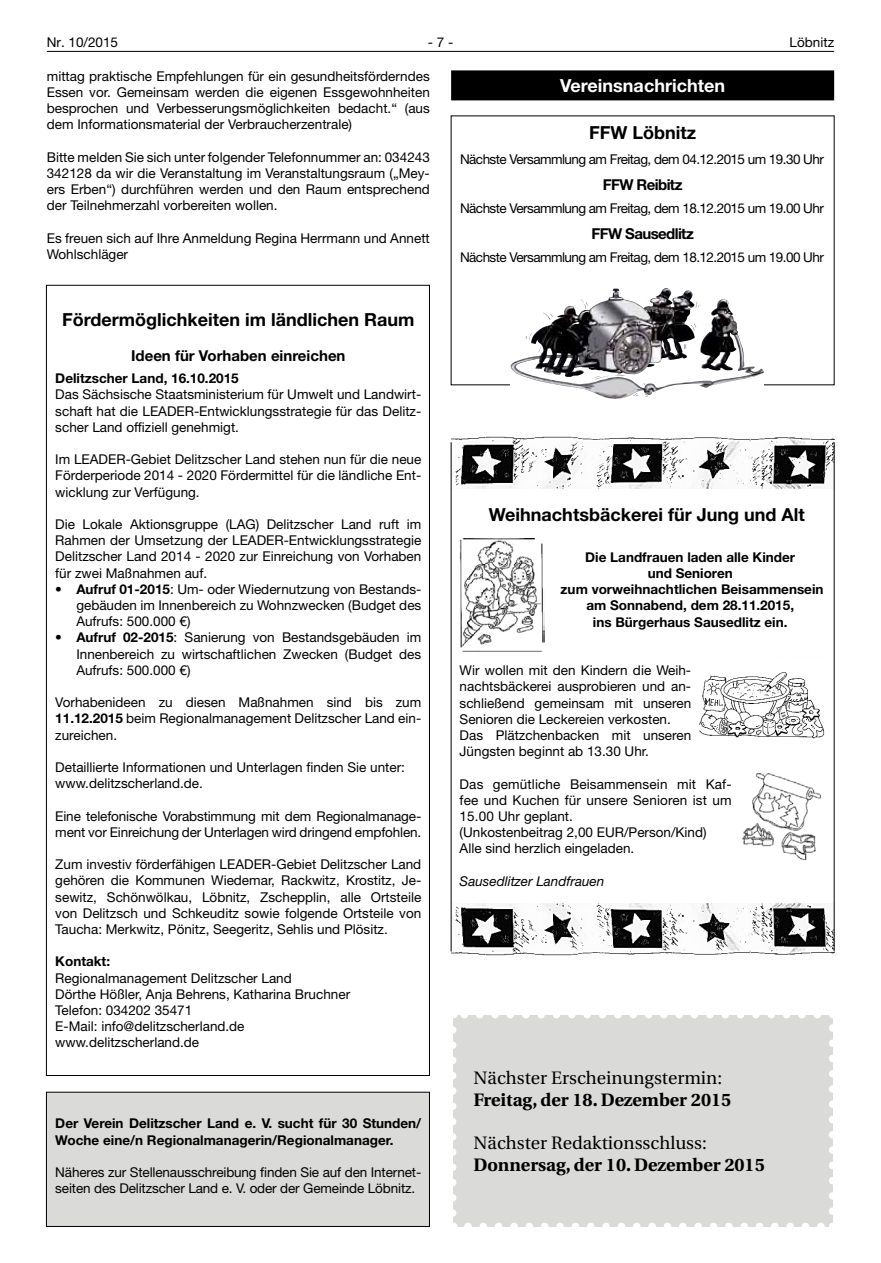
<style>
.page{position:relative;width:881px;height:1263px;background:#fff}
.page>*{position:absolute;margin:0;border:0;box-sizing:border-box;transform-origin:0 0}
.t1{font:700 18px "Helvetica Neue LT";color:#000}
.t2{font:700 18px "Utopia";color:#000}
.t3{font:18px "Utopia";color:#000}
.t4{font:700 18px "Helvetica Neue LT";color:#fff}
.t5{font:700 15px "Helvetica Neue LT";color:#000}
.t6{font:700 15px "Helvetica Neue LT";letter-spacing:-.04em;color:#000}
.t7{font:13.5px/16.2px "Helvetica Neue LT";color:#000;text-align:justify}
.t8{font:700 13.5px/16.2px "Helvetica Neue LT";color:#000}
.t9{font:13.5px "Helvetica Neue LT";letter-spacing:-.04em;color:#000}
.t10{font:italic 13.5px "Helvetica Neue LT";color:#000}
.s1{font-weight:700}
</style>
<div class="page">
<hr style="left:47px;top:51px;width:786px;height:1px;background:#000">
<div style="left:46px;top:1092px;width:383px;height:135px;background:#dadad9;border:1px solid #000"></div>
<div style="left:451px;top:70px;width:382px;height:30px;background:#000"></div>
<svg style="left:665px;top:288px;width:98px;height:100px"></svg>
<img style="left:510px;top:288px;width:155px;height:111px">
<img style="left:451px;top:436px;width:382px;height:53px">
<img style="left:459px;top:538px;width:85px;height:114px">
<img style="left:451px;top:903px;width:382px;height:53px">
<img style="left:699px;top:672px;width:126px;height:67px">
<img style="left:742px;top:773px;width:80px;height:88px">
<hr style="left:833px;top:442px;width:1px;height:509px;background:#000">
<hr style="left:450px;top:442px;width:1px;height:509px;background:#000">
<div style="left:452px;top:1015px;width:380px;height:211px;background:#dadad9"></div>
<svg style="left:468px;top:1222px;width:356px;height:5px"></svg>
<svg style="left:461px;top:1015px;width:356px;height:3px"></svg>
<svg style="left:452px;top:1030px;width:4px;height:196px"></svg>
<svg style="left:829px;top:1015px;width:4px;height:196px"></svg>
<p class="t7" style="left:47px;top:34px;width:73px">Nr. 10/2015</p>
<p class="t7" style="left:427px;top:34px;width:27px">- 7 -</p>
<p class="t7" style="left:789px;top:34px;width:46px">Löbnitz</p>
<p class="t7" style="left:47px;top:68px;width:384px">mittag praktische Empfehlungen für ein gesundheitsförderndes Essen vor. Gemeinsam werden die eigenen Essgewohnheiten besprochen und Verbesserungsmöglichkeiten bedacht.“ (aus dem Informationsmaterial der Verbraucherzentrale)</p>
<p class="t7" style="left:47px;top:149px;width:384px">Bitte melden Sie sich unter folgender Telefonnummer an: 034243<br>342128 da wir die Veranstaltung im Veranstaltungsraum („Mey&shy;ers Erben“) durchführen werden und den Raum entsprechend der Teilnehmerzahl vorbereiten wollen.</p>
<p class="t7" style="left:47px;top:230px;width:384px">Es freuen sich auf Ihre Anmeldung Regina Herrmann und Annett<br>Wohlschläger</p>
<h1 class="t4" style="left:560px;top:74px;width:166px">Vereinsnachrichten</h1>
<h1 class="t1" style="left:589px;top:121px;width:109px">FFW Löbnitz</h1>
<p class="t9" style="left:460px;top:151px;width:365px">Nächste Versammlung am Freitag, dem 04.12.2015 um 19.30 Uhr</p>
<p class="t6" style="left:602px;top:175px;width:81px">FFW Reibitz</p>
<p class="t9" style="left:460px;top:200px;width:365px">Nächste Versammlung am Freitag, dem 18.12.2015 um 19.00 Uhr</p>
<p class="t6" style="left:591px;top:224px;width:104px">FFW Sausedlitz</p>
<p class="t9" style="left:460px;top:249px;width:365px">Nächste Versammlung am Freitag, dem 18.12.2015 um 19.00 Uhr</p>
<h1 class="t1" style="left:62px;top:308px;width:354px">Fördermöglichkeiten im ländlichen Raum</h1>
<p class="t5" style="left:131px;top:346px;width:216px">Ideen für Vorhaben einreichen</p>
<p class="t8" style="left:55px;top:370px;width:185px">Delitzscher Land, 16.10.2015</p>
<p class="t7" style="left:55px;top:386px;width:367px">Das Sächsische Staatsministerium für Umwelt und Landwirt&shy;schaft hat die LEADER-Entwicklungsstrategie für das Delitz&shy;scher Land offiziell genehmigt.</p>
<p class="t7" style="left:55px;top:451px;width:367px">Im LEADER-Gebiet Delitzscher Land stehen nun für die neue Förderperiode 2014 - 2020 Fördermittel für die ländliche Ent&shy;wicklung zur Verfügung.</p>
<p class="t7" style="left:55px;top:516px;width:367px">Die Lokale Aktionsgruppe (LAG) Delitzscher Land ruft im Rahmen der Umsetzung der LEADER-Entwicklungsstrategie Delitzscher Land 2014 - 2020 zur Einreichung von Vorhaben für zwei Maßnahmen auf.</p>
<p class="t7" style="left:76px;top:581px;width:346px;text-indent:-21px">• <span class="s1">Aufruf 01-2015</span>: Um- oder Wiedernutzung von Bestands&shy;gebäuden im Innenbereich zu Wohnzwecken (Budget des Aufrufs: 500.000 €)</p>
<p class="t7" style="left:76px;top:629px;width:346px;text-indent:-21px">• <span class="s1">Aufruf 02-2015</span>: Sanierung von Bestandsgebäuden im Innenbereich zu wirtschaftlichen Zwecken (Budget des Aufrufs: 500.000 €)</p>
<p class="t7" style="left:55px;top:694px;width:367px">Vorhabenideen zu diesen Maßnahmen sind bis zum <span class="s1">11.12.2015</span> beim Regionalmanagement Delitzscher Land ein&shy;zureichen.</p>
<p class="t7" style="left:55px;top:759px;width:351px">Detaillierte Informationen und Unterlagen finden Sie unter: www.delitzscherland.de.</p>
<p class="t7" style="left:55px;top:807px;width:367px">Eine telefonische Vorabstimmung mit dem Regionalmanage&shy;ment vor Einreichung der Unterlagen wird dringend empfohlen.</p>
<p class="t7" style="left:55px;top:856px;width:367px">Zum investiv förderfähigen LEADER-Gebiet Delitzscher Land gehören die Kommunen Wiedemar, Rackwitz, Krostitz, Je&shy;sewitz, Schönwölkau, Löbnitz, Zschepplin, alle Ortsteile von Delitzsch und Schkeuditz sowie folgende Ortsteile von Taucha: Merkwitz, Pönitz, Seegeritz, Sehlis und Plösitz.</p>
<p class="t8" style="left:55px;top:953px;width:56px">Kontakt:</p>
<p class="t7" style="left:55px;top:969px;width:296px;text-align:left">Regionalmanagement Delitzscher Land<br>Dörthe Hößler, Anja Behrens, Katharina Bruchner Telefon: 034202 35471<br>E-Mail: info@delitzscherland.de www.delitzscherland.de</p>
<p class="t8" style="left:55px;top:1115px;width:367px">Der Verein Delitzscher Land e. V. sucht für 30 Stunden/<br>Woche eine/n Regionalmanagerin/Regionalmanager.</p>
<p class="t7" style="left:55px;top:1164px;width:367px">Näheres zur Stellenausschreibung finden Sie auf den Internet&shy;seiten des Delitzscher Land e. V. oder der Gemeinde Löbnitz.</p>
<h1 class="t1" style="left:488px;top:503px;width:317px">Weihnachtsbäckerei für Jung und Alt</h1>
<p class="t8" style="left:560px;top:548px;width:264px;text-align:center">Die Landfrauen laden alle Kinder<br>und Senioren<br>zum vorweihnachtlichen Beisammensein am Sonnabend, dem 28.11.2015,<br>ins Bürgerhaus Sausedlitz ein.</p>
<p class="t7" style="left:459px;top:662px;width:233px;text-align:left">Wir wollen mit den Kindern die Weih&shy;nachtsbäckerei ausprobieren und an&shy;schließend gemeinsam mit unseren Senioren die Leckereien verkosten.<br>Das Plätzchenbacken mit unseren Jüngsten beginnt ab 13.30 Uhr.</p>
<p class="t7" style="left:459px;top:775px;width:273px;text-align:left">Das gemütliche Beisammensein mit Kaf&shy;fee und Kuchen für unsere Senioren ist um 15.00 Uhr geplant.<br>(Unkostenbeitrag 2,00 EUR/Person/Kind)<br>Alle sind herzlich eingeladen.</p>
<p class="t10" style="left:459px;top:873px;width:146px">Sausedlitzer Landfrauen</p>
<h1 class="t3" style="left:473px;top:1068px;width:250px">Nächster Erscheinungstermin:</h1>
<h1 class="t2" style="left:473px;top:1089px;width:259px">Freitag, der 18. Dezember 2015</h1>
<h1 class="t3" style="left:473px;top:1133px;width:235px">Nächster Redaktionsschluss:</h1>
<h1 class="t2" style="left:473px;top:1154px;width:292px">Donnersag, der 10. Dezember 2015</h1>
</div>
